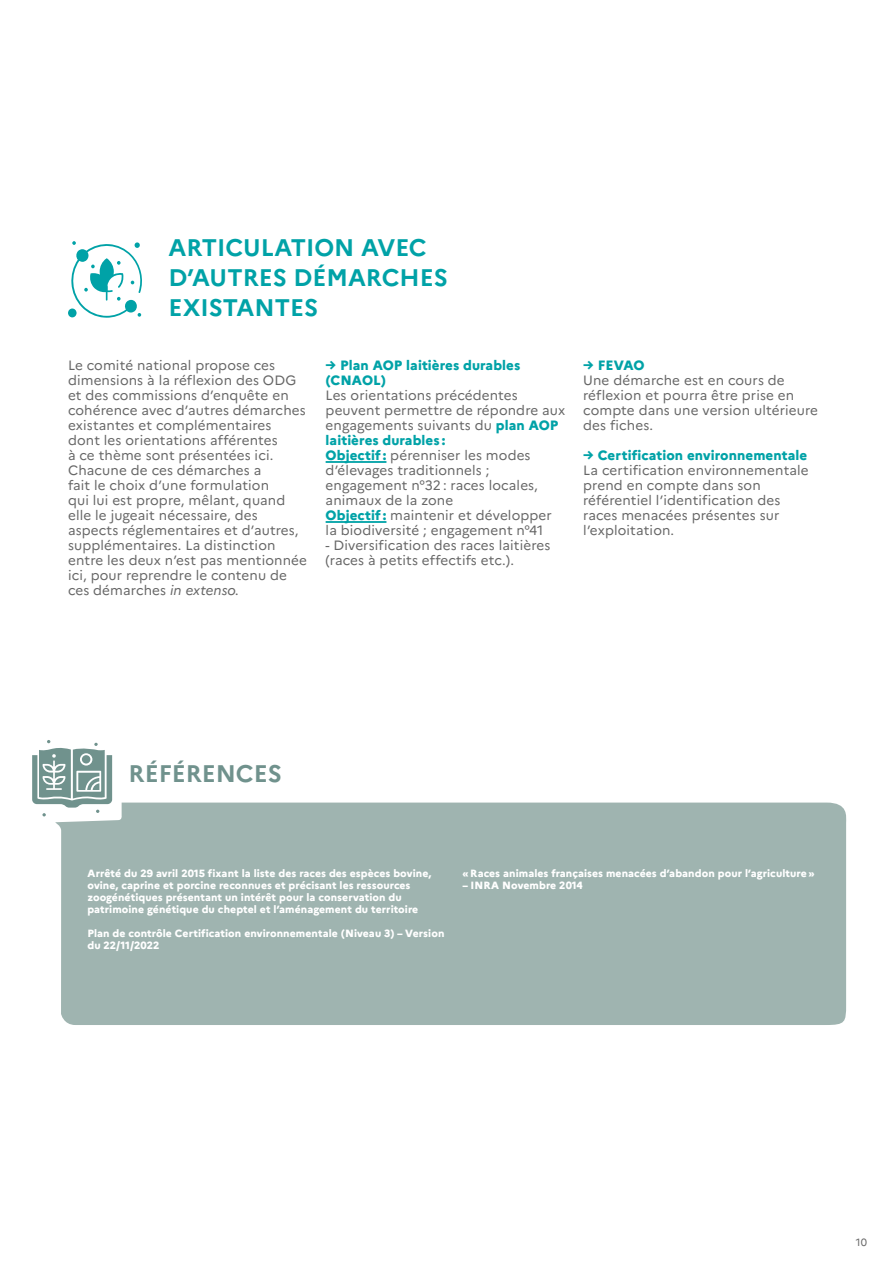
<style>
.page{position:relative;width:893px;height:1263px;background:#fff}
.page>*{position:absolute;margin:0;border:0;box-sizing:border-box;transform-origin:0 0}
.t1{font:700 24px/30px "Marianne";color:#00a2a7}
.t2{font:700 24px "Marianne";color:#70928d}
.t3{font:13.5px/15px "Marianne";letter-spacing:.01em;color:#666}
.t4{font:800 13.5px "Marianne";letter-spacing:.005em;color:#00a2a7}
.t5{font:800 10.5px/12px "Marianne";letter-spacing:.005em;color:#fff}
.t6{font:10.5px "Marianne";color:#666}
.s1{font-style:italic}
.s2{font-weight:800;color:#00a2a7}
</style>
<div class="page">
<div style="left:55px;top:802px;width:792px;height:223px;background:#9fb4b0"></div>
<svg style="left:32px;top:740px;width:80px;height:76px"></svg>
<div style="left:68px;top:308px;width:9px;height:9px;background:#00a2a7;border-radius:50%"></div>
<svg style="left:70px;top:241px;width:72px;height:77px"></svg>
<hr style="left:326px;top:461px;width:60px;height:2px;background:#00a2a7">
<hr style="left:326px;top:521px;width:60px;height:2px;background:#00a2a7">
<h1 class="t1" style="left:169px;top:231px;width:281px">ARTICULATION AVEC<br>D’AUTRES DÉMARCHES<br>EXISTANTES</h1>
<p class="t3" style="left:68px;top:357px;width:241px">Le comité national propose ces dimensions à la réflexion des ODG et des commissions d’enquête en cohérence avec d’autres démarches existantes et complémentaires<br>dont les orientations afférentes<br>à ce thème sont présentées ici.<br>Chacune de ces démarches a<br>fait le choix d’une formulation<br>qui lui est propre, mêlant, quand elle le jugeait nécessaire, des aspects réglementaires et d’autres, supplémentaires. La distinction entre les deux n’est pas mentionnée ici, pour reprendre le contenu de ces démarches <span class="s1">in extenso.</span></p>
<p class="t4" style="left:326px;top:355px;width:58px">→ Plan AOP</p>
<p class="t4" style="left:406px;top:355px;width:116px">laitières durables</p>
<p class="t4" style="left:326px;top:370px;width:17px">(CNAO</p>
<p class="t4" style="left:373px;top:370px;width:14px">L)</p>
<p class="t3" style="left:326px;top:387px;width:241px">Les orientations précédentes peuvent permettre de répondre aux engagements suivants du <span class="s2">plan AOP laitières durables :<br>Objectif :</span> pérenniser les modes d’élevages traditionnels ; engagement n°32 : races locales, animaux de la zone<br><span class="s2">Objectif :</span> maintenir et développer la biodiversité ; engagement n°41</p>
<p class="t3" style="left:326px;top:537px;width:226px">- Diversification des races laitières (races à petits effectifs etc.).</p>
<p class="t4" style="left:583px;top:355px;width:52px">→ FE VAO</p>
<p class="t3" style="left:583px;top:372px;width:236px">Une démarche est en cours de réflexion et pourra être prise en compte dans une version ultérieure des fiches.</p>
<p class="t4" style="left:583px;top:445px;width:226px">→ Certification environnementale</p>
<p class="t3" style="left:583px;top:462px;width:227px">La certification environnementale prend en compte dans son référentiel l’identification des races menacées présentes sur l’exploitation.</p>
<h1 class="t2" style="left:129px;top:755px;width:155px">RÉFÉRENCES</h1>
<p class="t5" style="left:87px;top:866px;width:345px">Arrêté du 29 avril 2015 fixant la liste des races des espèces bovine, ovine, caprine et porcine reconnues et précisant les ressources zoogénétiques présentant un intérêt pour la conservation du patrimoine génétique du cheptel et l’aménagement du territoire</p>
<p class="t5" style="left:87px;top:926px;width:359px">Plan de contrôle Certification environnementale (N iveau 3) – Version du 22/11/2022</p>
<p class="t5" style="left:462px;top:866px;width:354px">« Races animales françaises menacées d’abandon pour l’agriculture »</p>
<p class="t5" style="left:462px;top:878px;width:17px">– INRA</p>
<p class="t5" style="left:502px;top:878px;width:82px">N ovembre 2014</p>
<p class="t6" style="left:856px;top:1234px;width:13px">10</p>
</div>
